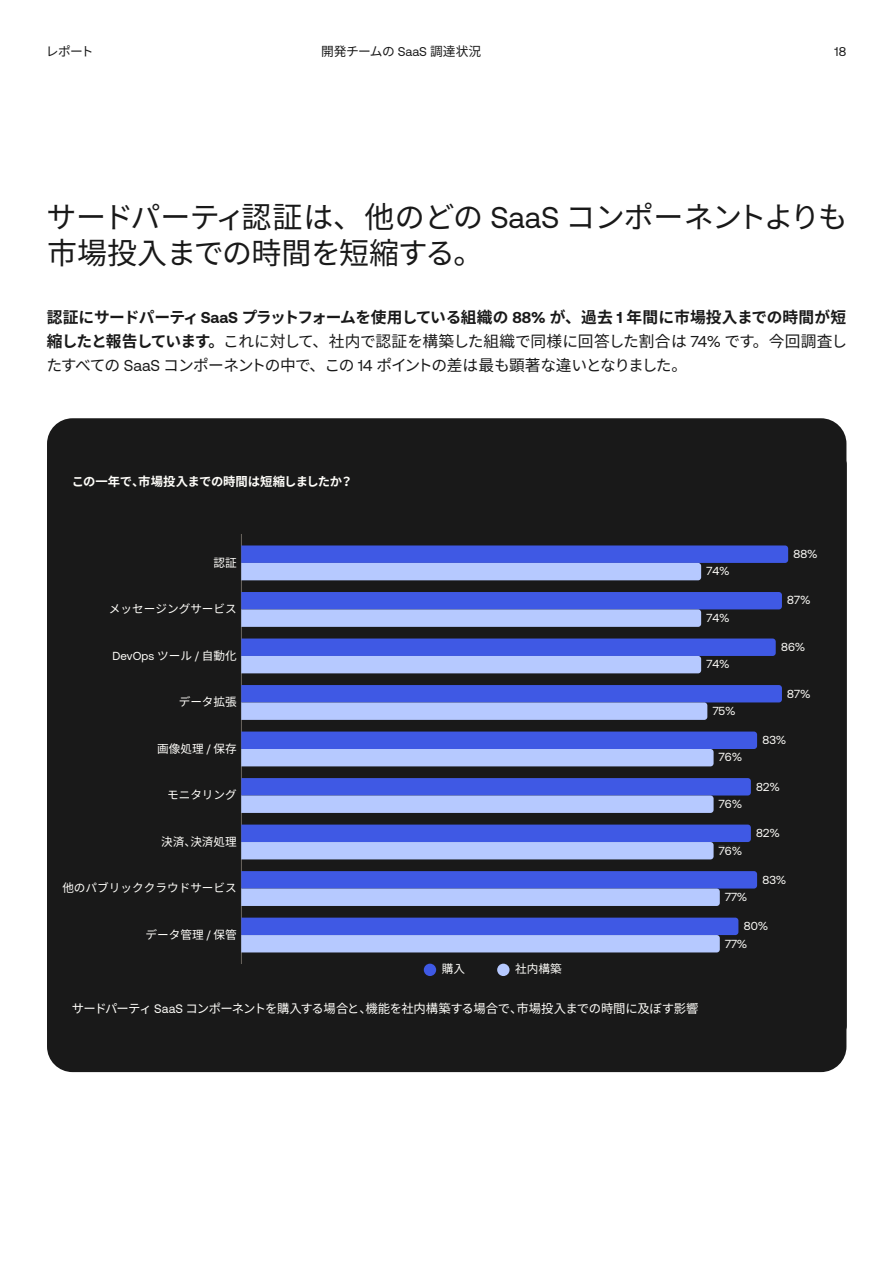
<style>
.page{position:relative;width:893px;height:1263px;background:#fff}
.page>*{position:absolute;margin:0;border:0;box-sizing:border-box;transform-origin:0 0}
.t1{font:30px/36px "Noto Sans CJ Kjp";letter-spacing:-.025em;color:#191919}
.t2{font:15.75px/24px "Noto Sans CJ Kjp";letter-spacing:-.055em;color:#191919;text-align:justify}
.t3{font:12.75px "Noto Sans CJ Kjp";letter-spacing:-.02em;color:#191919}
.t4{font:12.75px "Noto Sans CJ Kjp";letter-spacing:-.045em;color:#191919}
.t5{font:12.75px "Aeonik";color:#191919}
.t6{font:12.3px "Noto Sans CJ Kjp";letter-spacing:-.035em;color:#fffefa}
.t7{font:700 12.3px "Noto Sans CJ Kjp";letter-spacing:-.02em;color:#fffefa}
.t8{font:11.7px "Noto Sans CJ Kjp";color:#fffefa}
.t9{font:11.7px "Aeonik";color:#fffefa}
.s1{font-family:"Aeonik"}
.s2{font-weight:700}
.s3{font-family:"Aeonik";font-weight:700}
.s4{font-family:"Noto Sans CJ Kjp"}
</style>
<div class="page">
<div style="left:47px;top:418px;width:799px;height:654px;background:#191919;border-radius:26px"></div>
<hr style="left:241px;top:534px;width:1px;height:430px;background:#6b665f">
<div style="left:424px;top:964px;width:12px;height:12px;background:#3f59e4;border-radius:50%"></div>
<div style="left:497px;top:964px;width:12px;height:12px;background:#b6c9ff;border-radius:50%"></div>
<svg style="left:241px;top:545px;width:548px;height:35px;background:#6c80db"></svg>
<svg style="left:241px;top:592px;width:541px;height:35px;background:#6e82de"></svg>
<svg style="left:241px;top:638px;width:535px;height:35px;background:#6d82de"></svg>
<svg style="left:241px;top:685px;width:541px;height:35px;background:#6e83df"></svg>
<svg style="left:241px;top:731px;width:516px;height:35px;background:#7187e4"></svg>
<svg style="left:241px;top:778px;width:510px;height:35px;background:#7489e6"></svg>
<svg style="left:241px;top:824px;width:510px;height:35px;background:#7287e5"></svg>
<svg style="left:241px;top:871px;width:516px;height:35px;background:#7489e6"></svg>
<svg style="left:241px;top:918px;width:498px;height:34px;background:#778dec"></svg>
<p class="t4" style="left:46px;top:44px;width:49px">レポート</p>
<p class="t3" style="left:321px;top:44px;width:162px">開発チームの <span class="s1">SaaS</span> 調達状況</p>
<p class="t5" style="left:835px;top:45px;width:13px">18</p>
<h1 class="t1" style="left:47px;top:200px;width:803px">サードパーティ認証は、他のどの <span class="s1">SaaS</span> コンポーネントよりも市場投入までの時間を短縮する。</h1>
<p class="t2" style="left:46px;top:305px;width:802px"><span class="s2">認証にサードパーティ</span><span class="s3">SaaS</span> <span class="s2">プラットフォームを使用している組織の</span> <span class="s3">88%</span> <span class="s2">が、過去</span> <span class="s3">1</span> <span class="s2">年間に市場投入までの時間が短縮したと報告しています。</span>これに対して、社内で認証を構築した組織で同様に回答した割合は <span class="s1">74%</span> です。今回調査したすべての <span class="s1">SaaS</span> コンポーネントの中で、この <span class="s1">14</span> ポイントの差は最も顕著な違いとなりました。</p>
<p class="t7" style="left:72px;top:475px;width:283px">この一年で、市場投入までの時間は短縮しましたか？</p>
<p class="t8" style="left:214px;top:556px;width:25px">認証</p>
<p class="t8" style="left:109px;top:602px;width:129px">メッセージングサービス</p>
<p class="t9" style="left:112px;top:649px;width:126px">DevOps <span class="s4">ツール</span> / <span class="s4">自動化</span></p>
<p class="t8" style="left:179px;top:695px;width:60px">データ拡張</p>
<p class="t8" style="left:157px;top:742px;width:81px">画像処理 <span class="s1">/</span> 保存</p>
<p class="t8" style="left:167px;top:788px;width:71px">モニタリング</p>
<p class="t8" style="left:161px;top:835px;width:77px">決済、決済処理</p>
<p class="t8" style="left:62px;top:881px;width:176px">他のパブリッククラウドサービス</p>
<p class="t8" style="left:145px;top:928px;width:93px">データ管理 <span class="s1">/</span> 保管</p>
<p class="t8" style="left:442px;top:962px;width:25px">購入</p>
<p class="t8" style="left:515px;top:962px;width:48px">社内構築</p>
<p class="t9" style="left:706px;top:565px;width:25px">74%</p>
<p class="t9" style="left:706px;top:611px;width:25px">74%</p>
<p class="t9" style="left:706px;top:658px;width:25px">74%</p>
<p class="t9" style="left:713px;top:704px;width:25px">75%</p>
<p class="t9" style="left:794px;top:547px;width:26px">88%</p>
<p class="t9" style="left:787px;top:594px;width:25px">87%</p>
<p class="t9" style="left:781px;top:640px;width:26px">86%</p>
<p class="t9" style="left:787px;top:687px;width:25px">87%</p>
<p class="t9" style="left:762px;top:733px;width:25px">83%</p>
<p class="t9" style="left:756px;top:780px;width:25px">82%</p>
<p class="t9" style="left:756px;top:826px;width:25px">82%</p>
<p class="t9" style="left:762px;top:873px;width:25px">83%</p>
<p class="t9" style="left:744px;top:919px;width:26px">80%</p>
<p class="t9" style="left:719px;top:751px;width:25px">76%</p>
<p class="t9" style="left:719px;top:797px;width:25px">76%</p>
<p class="t9" style="left:719px;top:844px;width:25px">76%</p>
<p class="t9" style="left:725px;top:890px;width:24px">77%</p>
<p class="t9" style="left:725px;top:937px;width:24px">77%</p>
<p class="t6" style="left:72px;top:1001px;width:628px">サードパーティ <span class="s1">SaaS</span> コンポーネントを購入する場合と、機能を社内構築する場合で、市場投入までの時間に及ぼす影響</p>
</div>
